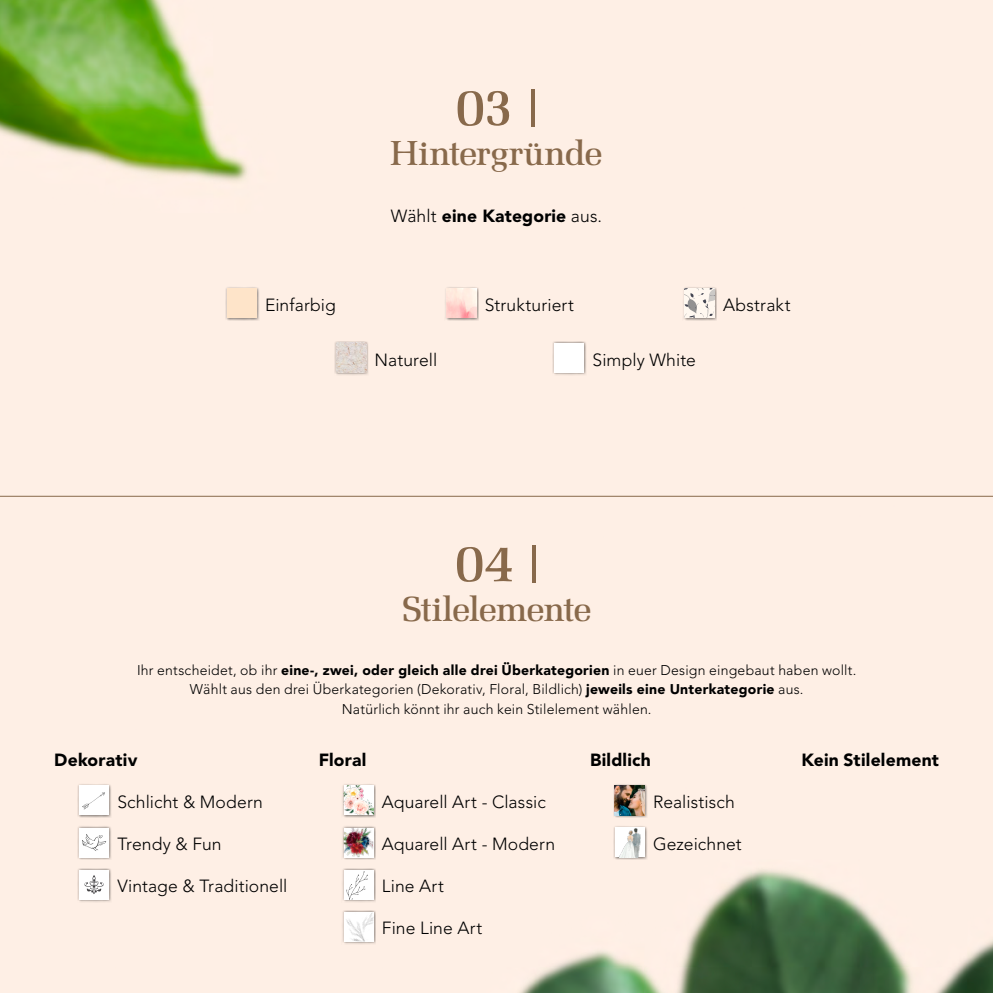
<style>
.page{position:relative;width:993px;height:993px;background:#fff}
.page>*{position:absolute;margin:0;border:0;box-sizing:border-box;transform-origin:0 0}
.t1{font:500 52.5px "Marsei";color:#88694b}
.t2{font:500 33.25px "Marsei";letter-spacing:.01em;color:#88694b}
.t3{font:500 33.25px "Marsei";letter-spacing:-.015em;color:#88694b}
.t4{font:300 17.5px "Avenir LT";letter-spacing:.005em;color:#000}
.t5{font:900 17.5px "Avenir LT";letter-spacing:.01em;color:#000}
.t6{font:300 14px/19.2px "Avenir LT";letter-spacing:.015em;color:#000;text-align:center}
.s1{font-weight:300}
.s2{font-weight:900}
</style>
<div class="page">
<div style="left:0;top:0;width:992px;height:992px;background:#feefe5"></div>
<div style="left:225px;top:286px;width:34px;height:34px;background:#000;opacity:.5"></div>
<div style="left:227px;top:288px;width:29px;height:30px;background:#fee4c9"></div>
<div style="left:682px;top:286px;width:35px;height:34px;background:#000;opacity:.5"></div>
<svg style="left:684px;top:288px;width:30px;height:30px"></svg>
<div style="left:552px;top:341px;width:34px;height:34px;background:#000;opacity:.5"></div>
<div style="left:554px;top:342px;width:30px;height:30px;background:#fff"></div>
<hr style="left:0;top:496px;width:992px;height:1px;background:#88694b">
<div style="left:444px;top:286px;width:35px;height:34px;background:#000;opacity:.5"></div>
<img style="left:446px;top:288px;width:30px;height:30px">
<div style="left:334px;top:341px;width:35px;height:34px;background:#000;opacity:.5"></div>
<img style="left:336px;top:342px;width:30px;height:30px">
<div style="left:77px;top:783px;width:35px;height:34px;background:#000;opacity:.5"></div>
<div style="left:79px;top:785px;width:30px;height:30px;background:#fff"></div>
<svg style="left:82px;top:792px;width:23px;height:17px"></svg>
<div style="left:77px;top:825px;width:35px;height:34px;background:#000;opacity:.5"></div>
<div style="left:79px;top:827px;width:30px;height:30px;background:#fff"></div>
<svg style="left:82px;top:834px;width:24px;height:16px"></svg>
<div style="left:77px;top:867px;width:35px;height:34px;background:#000;opacity:.5"></div>
<div style="left:79px;top:869px;width:30px;height:30px;background:#fff"></div>
<svg style="left:84px;top:875px;width:20px;height:18px"></svg>
<div style="left:341px;top:783px;width:35px;height:34px;background:#000;opacity:.5"></div>
<img style="left:343px;top:785px;width:30px;height:30px">
<div style="left:341px;top:825px;width:35px;height:34px;background:#000;opacity:.5"></div>
<img style="left:343px;top:827px;width:30px;height:30px">
<div style="left:341px;top:867px;width:35px;height:34px;background:#000;opacity:.5"></div>
<div style="left:343px;top:869px;width:30px;height:30px;background:#fff"></div>
<svg style="left:346px;top:871px;width:22px;height:28px"></svg>
<div style="left:341px;top:909px;width:35px;height:34px;background:#000;opacity:.5"></div>
<img style="left:343px;top:911px;width:30px;height:30px">
<div style="left:612px;top:783px;width:35px;height:34px;background:#000;opacity:.5"></div>
<img style="left:614px;top:785px;width:30px;height:29px">
<div style="left:612px;top:825px;width:35px;height:34px;background:#000;opacity:.5"></div>
<img style="left:614px;top:827px;width:30px;height:29px">
<h1 class="t1" style="left:455px;top:77px;width:83px">03 |</h1>
<h2 class="t2" style="left:390px;top:134px;width:213px">Hintergründe</h2>
<p class="t4" style="left:265px;top:294px;width:72px">Einfarbig</p>
<p class="t5" style="left:391px;top:206px;width:212px"><span class="s1">Wählt</span> eine Kategorie <span class="s1">aus.</span></p>
<p class="t4" style="left:374px;top:349px;width:64px">Naturell</p>
<p class="t4" style="left:484px;top:294px;width:91px">Strukturiert</p>
<p class="t4" style="left:592px;top:349px;width:105px">Simply White</p>
<p class="t4" style="left:722px;top:294px;width:69px">Abstrakt</p>
<h1 class="t1" style="left:455px;top:532px;width:84px">04 |</h1>
<h2 class="t3" style="left:402px;top:590px;width:191px">Stilelemente</h2>
<p class="t6" style="left:137px;top:660px;width:720px">Ihr entscheidet, ob ihr <span class="s2">eine-, zwei, oder gleich alle drei Überkategorien</span> in euer Design eingebaut haben wollt.<br>Wählt aus den drei Überkategorien (Dekorativ, Floral, Bildlich) <span class="s2">jeweils eine Unterkategorie</span> aus.<br>Natürlich könnt ihr auch kein Stilelement wählen.</p>
<p class="t5" style="left:54px;top:749px;width:85px">Dekorativ</p>
<p class="t4" style="left:117px;top:791px;width:147px">Schlicht &amp; Modern</p>
<p class="t4" style="left:117px;top:833px;width:106px">Trendy &amp; Fun</p>
<p class="t4" style="left:117px;top:875px;width:171px">Vintage &amp; Traditionell</p>
<p class="t5" style="left:319px;top:749px;width:49px">Floral</p>
<p class="t4" style="left:382px;top:791px;width:165px">Aquarell Art - Classic</p>
<p class="t4" style="left:382px;top:833px;width:175px">Aquarell Art - Modern</p>
<p class="t4" style="left:382px;top:875px;width:64px">Line Art</p>
<p class="t4" style="left:382px;top:917px;width:102px">Fine Line Art</p>
<p class="t5" style="left:590px;top:749px;width:62px">Bildlich</p>
<p class="t4" style="left:653px;top:791px;width:83px">Realistisch</p>
<p class="t4" style="left:653px;top:833px;width:90px">Gezeichnet</p>
<p class="t5" style="left:801px;top:749px;width:139px">Kein Stilelement</p>
</div>
